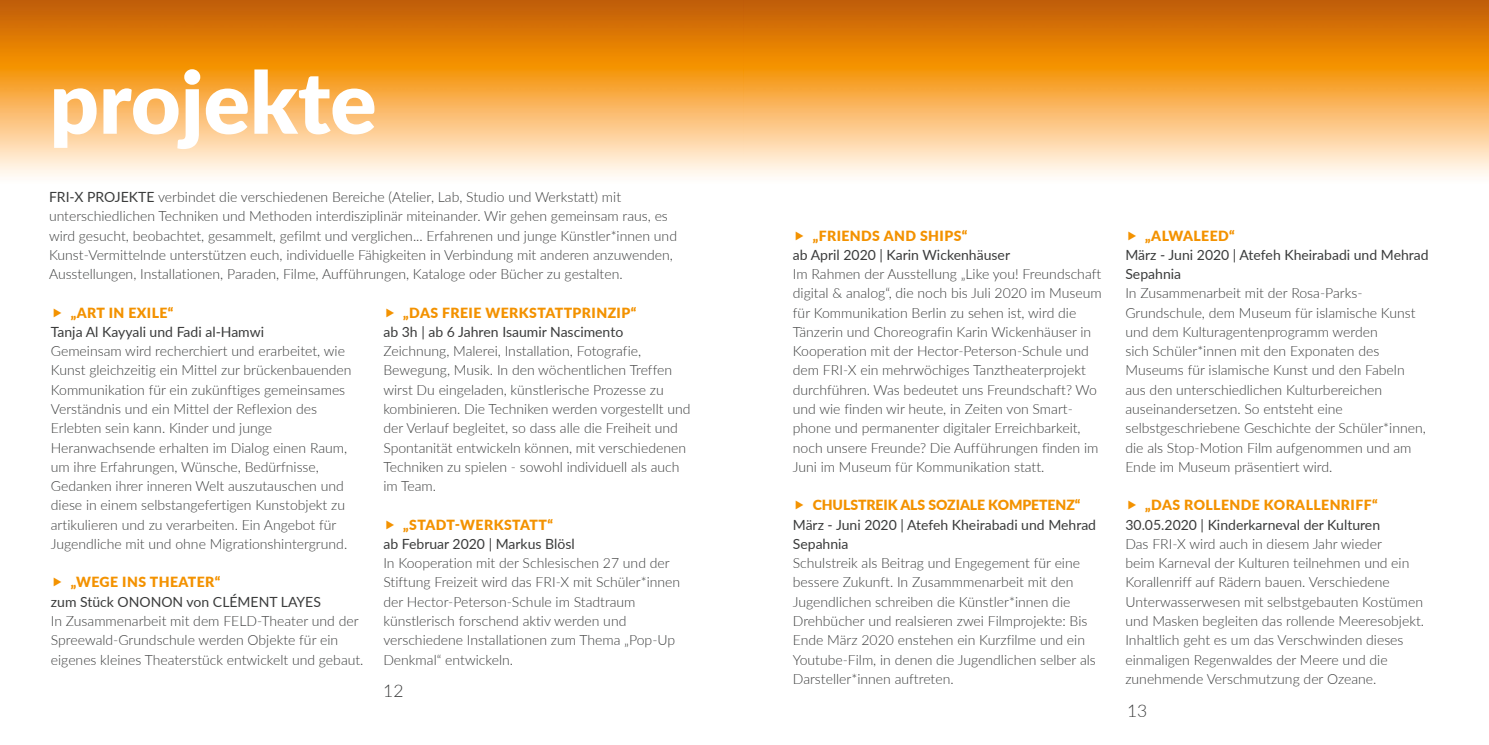
<style>
.page{position:relative;width:1489px;height:745px;background:#fff}
.page>*{position:absolute;margin:0;border:0;box-sizing:border-box;transform-origin:0 0}
.t1{font:900 85.75px "Lato";color:#fff}
.t2{font:300 17.5px "Lato";color:#3b3c3c}
.t3{font:300 14px/19.2px "Lato";color:#3b3c3c}
.t4{font:14px/19.2px "Lato";color:#3b3c3c}
.t5{font:900 14px "Lato";letter-spacing:.03em;color:#f39200}
.t6{font:900 14px "Lato";letter-spacing:-.005em;color:#f39200}
.s1{font-weight:400}
</style>
<div class="page">
<img style="left:0;top:0;width:1488px;height:177px">
<h1 class="t1" style="left:50px;top:56px;width:328px">projekte</h1>
<p class="t3" style="left:49px;top:187px;width:629px"><span class="s1">FRI-X PROJEKTE</span> verbindet die verschiedenen Bereiche (Atelier, Lab, Studio und Werkstatt) mit unterschiedlichen Techniken und Methoden interdisziplinär miteinander. Wir gehen gemeinsam raus, es wird gesucht, beobachtet, gesammelt, gefilmt und verglichen... Erfahrenen und junge Künstler*innen und Kunst-Vermittelnde unterstützen euch, individuelle Fähigkeiten in Verbindung mit anderen anzuwenden, Ausstellungen, Installationen, Paraden, Filme, Aufführungen, Kataloge oder Bücher zu gestalten.</p>
<p class="t5" style="left:71px;top:302px;width:104px">„ART IN EXILE“</p>
<p class="t4" style="left:51px;top:322px;width:215px">Tanja Al Kayyali und Fadi al-Hamwi</p>
<p class="t3" style="left:51px;top:341px;width:302px">Gemeinsam wird recherchiert und erarbeitet, wie Kunst gleichzeitig ein Mittel zur brückenbauenden Kommunikation für ein zukünftiges gemeinsames Verständnis und ein Mittel der Reflexion des Erlebten sein kann. Kinder und junge Heranwachsende erhalten im Dialog einen Raum, um ihre Erfahrungen, Wünsche, Bedürfnisse, Gedanken ihrer inneren Welt auszutauschen und diese in einem selbstangefertigen Kunstobjekt zu artikulieren und zu verarbeiten. Ein Angebot für Jugendliche mit und ohne Migrationshintergrund.</p>
<p class="t5" style="left:71px;top:571px;width:151px">„WEGE INS THEATER“</p>
<p class="t4" style="left:51px;top:591px;width:271px">zum Stück ONONON von CLÉMENT LAYES</p>
<p class="t3" style="left:51px;top:611px;width:314px">In Zusammenarbeit mit dem FELD-Theater und der<br>Spreewald-Grundschule werden Objekte für ein eigenes kleines Theaterstück entwickelt und gebaut.</p>
<p class="t5" style="left:403px;top:302px;width:235px">„DAS FREIE WERKSTATTPRINZIP“</p>
<p class="t4" style="left:383px;top:322px;width:241px">ab 3h | ab 6 Jahren Isaumir Nascimento</p>
<p class="t3" style="left:383px;top:341px;width:308px">Zeichnung, Malerei, Installation, Fotografie, Bewegung, Musik. In den wöchentlichen Treffen wirst Du eingeladen, künstlerische Prozesse zu kombinieren. Die Techniken werden vorgestellt und der Verlauf begleitet, so dass alle die Freiheit und Spontanität entwickeln können, mit verschiedenen Techniken zu spielen - sowohl individuell als auch im Team.</p>
<p class="t5" style="left:403px;top:513px;width:151px">„STADT-WERKSTATT“</p>
<p class="t4" style="left:383px;top:533px;width:193px">ab Februar 2020 | Markus Blösl</p>
<p class="t3" style="left:383px;top:553px;width:298px">In Kooperation mit der Schlesischen 27 und der Stiftung Freizeit wird das FRI-X mit Schüler*innen der Hector-Peterson-Schule im Stadtraum künstlerisch forschend aktiv werden und verschiedene Installationen zum Thema „Pop-Up Denkmal“ entwickeln.</p>
<p class="t2" style="left:383px;top:681px;width:22px">12</p>
<p class="t5" style="left:812px;top:225px;width:156px">„FRIENDS AND SHIPS“</p>
<p class="t4" style="left:792px;top:245px;width:219px">ab April 2020 | Karin Wickenhäuser</p>
<p class="t3" style="left:792px;top:264px;width:310px">Im Rahmen der Ausstellung „Like you! Freundschaft digital &amp; analog“, die noch bis Juli 2020 im Museum für Kommunikation Berlin zu sehen ist, wird die Tänzerin und Choreografin Karin Wickenhäuser in Kooperation mit der Hector-Peterson-Schule und dem FRI-X ein mehrwöchiges Tanztheaterprojekt durchführen. Was bedeutet uns Freundschaft? Wo und wie finden wir heute, in Zeiten von Smart&shy;phone und permanenter digitaler Erreichbarkeit, noch unsere Freunde? Die Aufführungen finden im Juni im Museum für Kommunikation statt.</p>
<p class="t6" style="left:812px;top:494px;width:269px">CHULSTREIK ALS SOZIALE KOMPETENZ“</p>
<p class="t4" style="left:792px;top:514px;width:305px">März - Juni 2020 | Atefeh Kheirabadi und Mehrad<br>Sepahnia</p>
<p class="t3" style="left:792px;top:553px;width:304px">Schulstreik als Beitrag und Engegement für eine bessere Zukunft. In Zusammmenarbeit mit den Jugendlichen schreiben die Künstler*innen die Drehbücher und realsieren zwei Filmprojekte: Bis Ende März 2020 enstehen ein Kurzfilme und ein Youtube-Film, in denen die Jugendlichen selber als Darsteller*innen auftreten.</p>
<p class="t5" style="left:1145px;top:225px;width:91px">„ALWALEED“</p>
<p class="t4" style="left:1125px;top:245px;width:305px">März - Juni 2020 | Atefeh Kheirabadi und Mehrad<br>Sepahnia</p>
<p class="t3" style="left:1125px;top:284px;width:302px">In Zusammenarbeit mit der Rosa-Parks-Grundschule, dem Museum für islamische Kunst und dem Kulturagentenprogramm werden<br>sich Schüler*innen mit den Exponaten des Museums für islamische Kunst und den Fabeln aus den unterschiedlichen Kulturbereichen auseinandersetzen. So entsteht eine selbstgeschriebene Geschichte der Schüler*innen, die als Stop-Motion Film aufgenommen und am Ende im Museum präsentiert wird.</p>
<p class="t5" style="left:1145px;top:494px;width:234px">„DAS ROLLENDE KORALLENRIFF“</p>
<p class="t4" style="left:1125px;top:514px;width:256px">30.05.2020 | Kinderkarneval der Kulturen</p>
<p class="t3" style="left:1125px;top:534px;width:300px">Das FRI-X wird auch in diesem Jahr wieder<br>beim Karneval der Kulturen teilnehmen und ein Korallenriff auf Rädern bauen. Verschiedene Unterwasserwesen mit selbstgebauten Kostümen und Masken begleiten das rollende Meeresobjekt.<br>Inhaltlich geht es um das Verschwinden dieses einmaligen Regenwaldes der Meere und die zunehmende Verschmutzung der Ozeane.</p>
<p class="t2" style="left:1126px;top:701px;width:22px">13</p>
</div>
